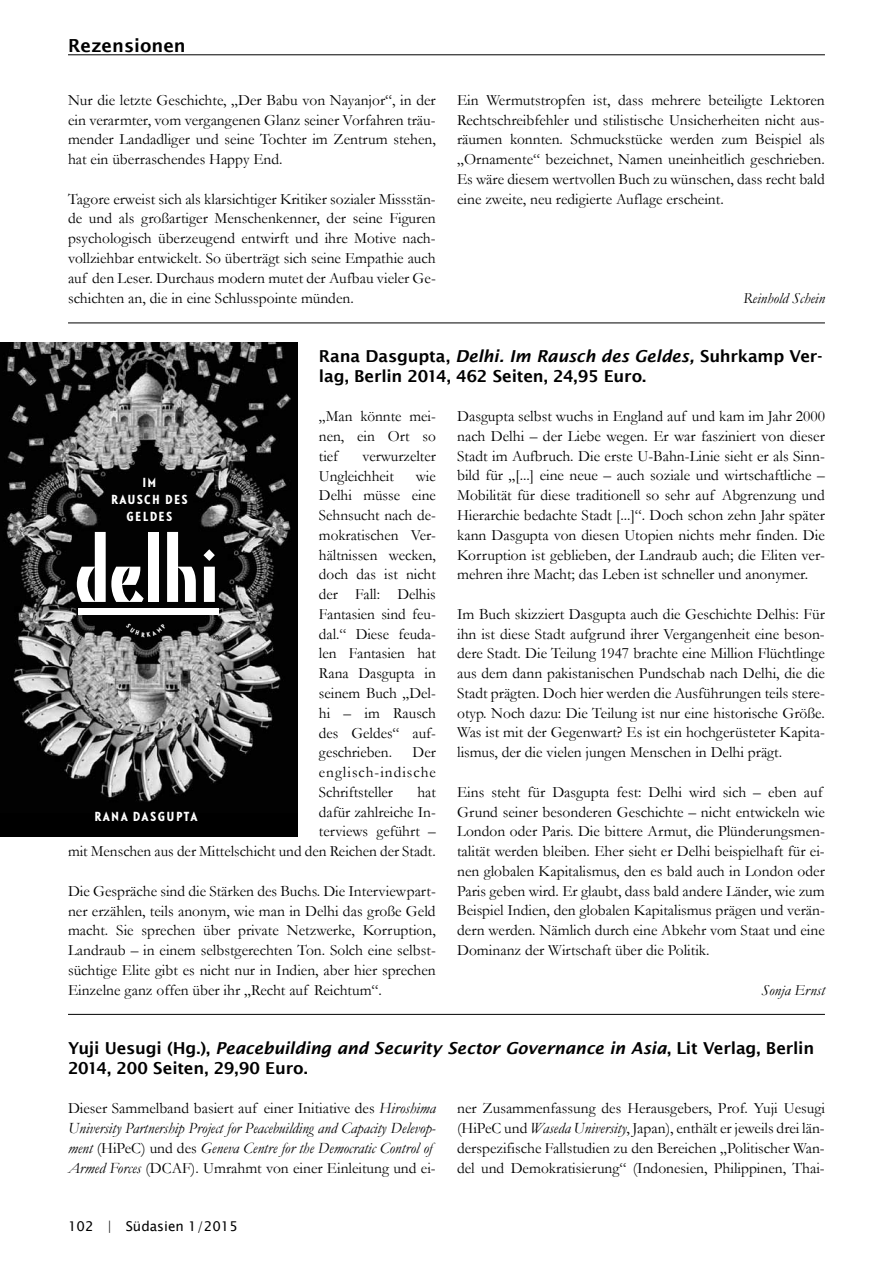
<style>
.page{position:relative;width:893px;height:1263px;background:#fff}
.page>*{position:absolute;margin:0;border:0;box-sizing:border-box;transform-origin:0 0}
.t1{font:95.25px "Kino";letter-spacing:-.02em;color:#fff}
.t2{font:600 18px "Lucida Sans";color:#000}
.t3{font:600 16.5px/19.8px "Lucida Sans";letter-spacing:-.01em;color:#000}
.t4{font:15.75px/19.8px "Garamond";color:#000;text-align:justify}
.t5{font:italic 15.75px/19.8px "Garamond";color:#000}
.t6{font:italic 15.3px "Garamond";color:#000}
.t7{font:13.5px "Lucida Sans Unicode";color:#000}
.t8{font:700 11.7px/16.6px "DTL Nobel T Condensed";letter-spacing:.12em;color:#fff;text-align:center}
.s1{font-style:italic}
.s2{font-style:normal}
</style>
<div class="page">
<hr style="left:68px;top:54px;width:757px;height:1px;background:#000">
<hr style="left:68px;top:323px;width:757px;height:1px;background:#000">
<div style="left:0;top:342px;width:298px;height:495px;background:#000"></div>
<img style="left:6px;top:342px;width:285px;height:460px">
<div style="left:78px;top:608px;width:140px;height:7px;background:#fff"></div>
<hr style="left:68px;top:1014px;width:757px;height:1px;background:#000">
<svg style="left:126px;top:623px;width:40px;height:14px"></svg>
<p class="t2" style="left:68px;top:35px;width:119px">Rezensionen</p>
<p class="t4" style="left:68px;top:90px;width:369px">Nur die letzte Geschichte, „Der Babu von Nayanjor“, in der ein verarmter, vom vergangenen Glanz seiner Vorfahren träu&shy;mender Landadliger und seine Tochter im Zentrum stehen, hat ein überraschendes Happy End.</p>
<p class="t4" style="left:68px;top:188px;width:369px">Tagore erweist sich als klarsichtiger Kritiker sozialer Missstän&shy;de und als großartiger Menschenkenner, der seine Figuren psychologisch überzeugend entwirft und ihre Motive nach&shy;vollziehbar entwickelt. So überträgt sich seine Empathie auch auf den Leser. Durchaus modern mutet der Aufbau vieler Ge&shy;schichten an, die in eine Schlusspointe münden.</p>
<p class="t4" style="left:457px;top:90px;width:369px">Ein Wermutstropfen ist, dass mehrere beteiligte Lektoren Rechtschreibfehler und stilistische Unsicherheiten nicht aus&shy;räumen konnten. Schmuckstücke werden zum Beispiel als „Ornamente“ bezeichnet, Namen uneinheitlich geschrieben.<br>Es wäre diesem wertvollen Buch zu wünschen, dass recht bald eine zweite, neu redigierte Auflage erscheint.</p>
<p class="t6" style="left:743px;top:287px;width:83px">Reinhold Schein</p>
<p class="t3" style="left:319px;top:346px;width:505px">Rana Dasgupta, <span class="s1">Delhi. Im Rausch des Geldes,</span> Suhrkamp Ver&shy;lag, Berlin 2014, 462 Seiten, 24,95 Euro.</p>
<p class="t4" style="left:319px;top:406px;width:118px">„Man könnte mei&shy;nen, ein Ort so tief</p>
<p class="t4" style="left:457px;top:406px;width:369px">Dasgupta selbst wuchs in England auf und kam im Jahr 2000 nach Delhi – der Liebe wegen. Er war fasziniert von dieser Stadt im Aufbruch. Die erste U-Bahn-Linie sieht er als Sinn&shy;bild für „[...] eine neue – auch soziale und wirtschaftliche – Mobilität für diese traditionell so sehr auf Abgrenzung und Hierarchie bedachte Stadt [...]“. Doch schon zehn Jahr später kann Dasgupta von diesen Utopien nichts mehr finden. Die Korruption ist geblieben, der Landraub auch; die Eliten ver&shy;mehren ihre Macht; das Leben ist schneller und anonymer.</p>
<p class="t4" style="left:457px;top:604px;width:369px">Im Buch skizziert Dasgupta auch die Geschichte Delhis: Für ihn ist diese Stadt aufgrund ihrer Vergangenheit eine beson&shy;dere Stadt. Die Teilung 1947 brachte eine Million Flüchtlinge aus dem dann pakistanischen Pundschab nach Delhi, die die Stadt prägten. Doch hier werden die Ausführungen teils stere&shy;otyp. Noch dazu: Die Teilung ist nur eine historische Größe.<br>Was ist mit der Gegenwart? Es ist ein hochgerüsteter Kapita&shy;lismus, der die vielen jungen Menschen in Delhi prägt.</p>
<p class="t4" style="left:457px;top:781px;width:369px;text-align:left">Eins steht für Dasgupta fest: Delhi wird sich – eben auf Grund seiner besonderen Geschichte – nicht entwickeln wie London oder Paris. Die bittere Armut, die Plünderungsmen&shy;talität werden bleiben. Eher sieht er Delhi beispielhaft für ei&shy;nen globalen Kapitalismus, den es bald auch in London oder Paris geben wird. Er glaubt, dass bald andere Länder, wie zum Beispiel Indien, den globalen Kapitalismus prägen und verän&shy;dern werden. Nämlich durch eine Abkehr vom Staat und eine Dominanz der Wirtschaft über die Politik.</p>
<p class="t6" style="left:762px;top:979px;width:65px">Sonja Ernst</p>
<p class="t4" style="left:319px;top:445px;width:118px;text-indent:44px">verwurzelter<br>Ungleichheit</p>
<p class="t4" style="left:319px;top:465px;width:118px;text-indent:97px">wie Delhi müsse eine Sehnsucht nach de&shy;mokratischen Ver&shy;hältnissen wecken, doch das ist nicht der Fall: Delhis Fantasien sind feu&shy;dal.“ Diese feuda&shy;len Fantasien hat Rana Dasgupta in seinem Buch „Del&shy;hi – im Rausch des Geldes“ auf&shy;geschrieben.</p>
<p class="t8" style="left:111px;top:474px;width:78px">IM<br>RAUSCH DES<br>GELDES</p>
<h1 class="t1" style="left:74px;top:515px;width:148px">delhi</h1>
<p class="t4" style="left:319px;top:742px;width:118px;text-indent:94px">Der englisch-indische Schriftsteller</p>
<p class="t4" style="left:68px;top:781px;width:369px;text-align:right">hat<br>dafür zahlreiche In-<br>terviews geführt –<br>mit Menschen aus der Mittelschicht und den Reichen der Stadt.</p>
<p class="t4" style="left:68px;top:880px;width:369px">Die Gespräche sind die Stärken des Buchs. Die Interviewpart&shy;ner erzählen, teils anonym, wie man in Delhi das große Geld macht. Sie sprechen über private Netzwerke, Korruption, Landraub – in einem selbstgerechten Ton. Solch eine selbst&shy;süchtige Elite gibt es nicht nur in Indien, aber hier sprechen Einzelne ganz offen über ihr „Recht auf Reichtum“.</p>
<p class="t8" style="left:94px;top:808px;width:105px">RANA DASGUPTA</p>
<p class="t3" style="left:68px;top:1038px;width:748px">Yuji Uesugi (Hg.), <span class="s1">Peacebuilding and Security Sector Governance in Asia</span>, Lit Verlag, Berlin<br>2014, 200 Seiten, 29,90 Euro.</p>
<p class="t5" style="left:68px;top:1098px;width:369px"><span class="s2">Dieser Sammelband basiert auf einer Initiative des</span> Hiroshima University Partnership Project for Peacebuilding and Capacity Delevop&shy;ment <span class="s2">(HiPeC) und des</span> Geneva Centre for the Democratic Control of Armed Forces <span class="s2">(DCAF). Umrahmt von einer Einleitung und ei-</span></p>
<p class="t4" style="left:457px;top:1098px;width:369px">ner Zusammenfassung des Herausgebers, Prof. Yuji Uesugi (HiPeC und <span class="s1">Waseda University</span>, Japan), enthält er jeweils drei län&shy;derspezifische Fallstudien zu den Bereichen „Politischer Wan&shy;del und Demokratisierung“ (Indonesien, Philippinen, Thai-</p>
<p class="t7" style="left:68px;top:1215px;width:171px">102 | Südasien 1/2015</p>
</div>
